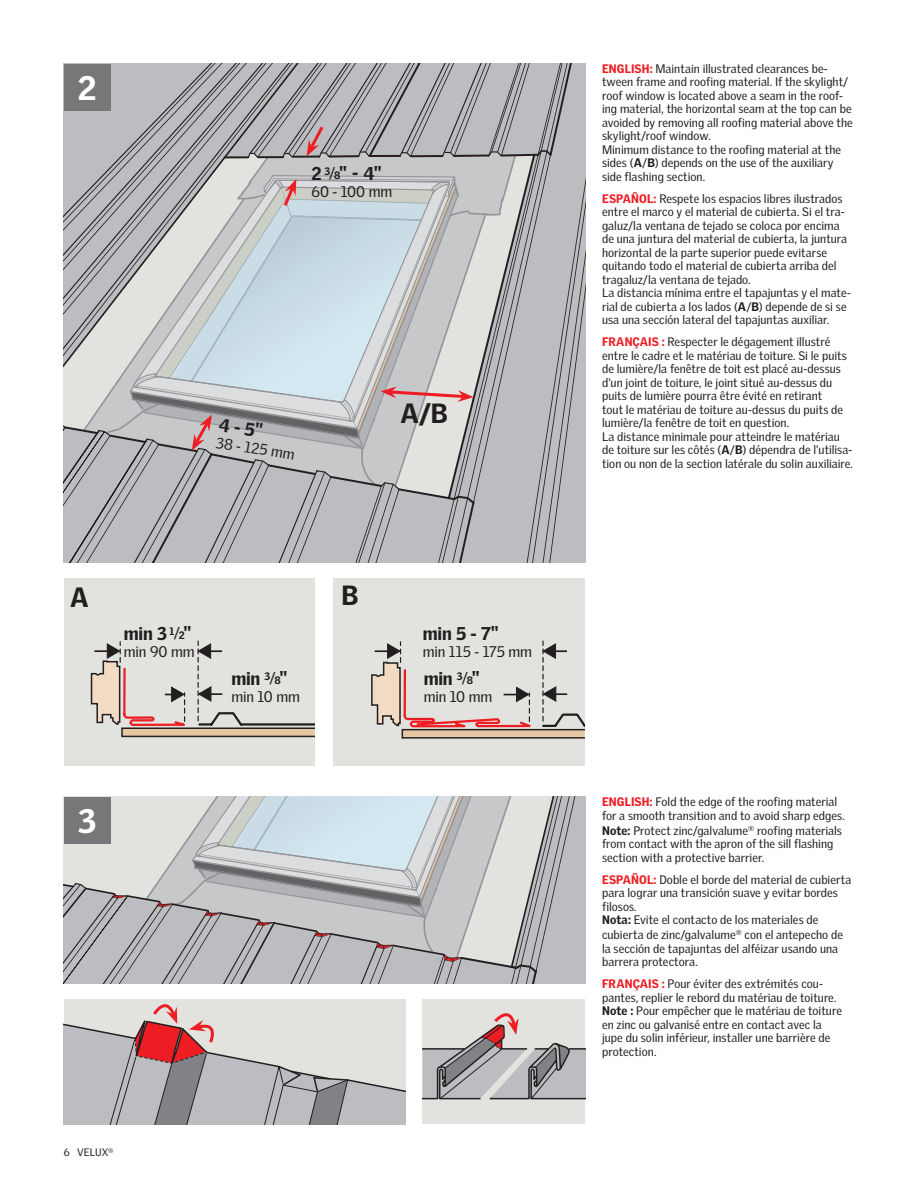
<style>
.page{position:relative;width:918px;height:1188px;background:#fff}
.page>*{position:absolute;margin:0;border:0;box-sizing:border-box;transform-origin:0 0}
.t1{font:900 33px "Velux Gothic";color:#fff}
.t2{font:900 27px "Velux Gothic";color:#231f20}
.t3{font:900 18px "Velux Gothic";letter-spacing:-.01em;color:#231f20}
.t4{font:15px "Velux Gothic";letter-spacing:-.01em;color:#231f20}
.t5{font:12px/13.5px "Velux Gothic";letter-spacing:.005em;color:#231f20}
.t6{font:10.5px "Velux Gothic";letter-spacing:.005em;color:#231f20}
.s1{font-weight:400;font-size:15px}
.s2{font-size:10.5px}
.s3{font-weight:900;color:#ee1d23}
.s4{font-weight:900}
</style>
<div class="page">
<svg style="left:64px;top:797px;width:521px;height:187px;background:#c0c3c5"></svg>
<div style="left:64px;top:579px;width:250px;height:187px;background:#e2e2de"></div>
<svg style="left:90px;top:641px;width:224px;height:97px"></svg>
<div style="left:333px;top:579px;width:251px;height:187px;background:#e2e2de"></div>
<svg style="left:371px;top:641px;width:213px;height:98px"></svg>
<div style="left:423px;top:1000px;width:162px;height:124px;background:#e2e2de"></div>
<svg style="left:64px;top:64px;width:521px;height:499px;background:#babdbf"></svg>
<svg style="left:423px;top:1013px;width:162px;height:86px"></svg>
<svg style="left:64px;top:999px;width:342px;height:125px;background:#c5bcbc"></svg>
<div style="left:64px;top:64px;width:47px;height:47px;background:#767778"></div>
<div style="left:64px;top:797px;width:47px;height:46px;background:#767778"></div>
<h1 class="t1" style="left:78px;top:62px;width:20px">2</h1>
<h3 class="t3" style="left:311px;top:158px;width:72px">2 <sup>3</sup><span class="s1">/</span><span class="s2">8</span>" - 4"</h3>
<p class="t4" style="left:311px;top:180px;width:82px">60 - 100 mm</p>
<h3 class="t3" style="left:221px;top:410px;width:45px;rotate:9deg">4 - 5"</h3>
<p class="t4" style="left:218px;top:431px;width:81px;rotate:9deg">38 - 125 mm</p>
<h2 class="t2" style="left:401px;top:392px;width:49px">A/B</h2>
<h2 class="t2" style="left:70px;top:576px;width:20px">A</h2>
<h3 class="t3" style="left:124px;top:619px;width:69px">min 3 <sup>1</sup><span class="s1">/</span><span class="s2">2</span>"</h3>
<p class="t4" style="left:124px;top:640px;width:72px">min 90 mm</p>
<h3 class="t3" style="left:231px;top:665px;width:58px">min <sup>3</sup><span class="s1">/</span><span class="s2">8</span>"</h3>
<p class="t4" style="left:231px;top:685px;width:70px">min 10 mm</p>
<h1 class="t1" style="left:78px;top:795px;width:20px">3</h1>
<h2 class="t2" style="left:341px;top:575px;width:18px">B</h2>
<h3 class="t3" style="left:423px;top:619px;width:78px">min 5 - 7"</h3>
<p class="t4" style="left:423px;top:640px;width:111px">min 115 - 175 mm</p>
<h3 class="t3" style="left:424px;top:665px;width:58px">min <sup>3</sup><span class="s1">/</span><span class="s2">8</span>"</h3>
<p class="t4" style="left:424px;top:685px;width:70px">min 10 mm</p>
<p class="t6" style="left:64px;top:1145px;width:51px">6 VELUX<sup>®</sup></p>
<p class="t5" style="left:602px;top:61px;width:252px"><span class="s3">ENGLISH:</span> Maintain illustrated clearances be&shy;tween frame and roofing material. If the skylight/ roof window is located above a seam in the roof&shy;ing material, the horizontal seam at the top can be avoided by removing all roofing material above the skylight/roof window.<br>Minimum distance to the roofing material at the sides (<span class="s4">A</span>/<span class="s4">B</span>) depends on the use of the auxiliary side flashing section.</p>
<p class="t5" style="left:602px;top:191px;width:250px"><span class="s3">ESPAÑOL:</span> Respete los espacios libres ilustrados entre el marco y el material de cubierta. Si el tra&shy;galuz/la ventana de tejado se coloca por encima de una juntura del material de cubierta, la juntura horizontal de la parte superior puede evitarse quitando todo el material de cubierta arriba del tragaluz/la ventana de tejado.<br>La distancia mínima entre el tapajuntas y el mate&shy;rial de cubierta a los lados (<span class="s4">A</span>/<span class="s4">B</span>) depende de si se usa una sección lateral del tapajuntas auxiliar.</p>
<p class="t5" style="left:602px;top:334px;width:253px"><span class="s3">FRANÇAIS :</span> Respecter le dégagement illustré entre le cadre et le matériau de toiture. Si le puits de lumière/la fenêtre de toit est placé au-dessus d'un joint de toiture, le joint situé au-dessus du puits de lumière pourra être évité en retirant<br>tout le matériau de toiture au-dessus du puits de lumière/la fenêtre de toit en question.<br>La distance minimale pour atteindre le matériau de toiture sur les côtés (<span class="s4">A</span>/<span class="s4">B</span>) dépendra de l'utilisa&shy;tion ou non de la section latérale du solin auxiliaire.</p>
<p class="t5" style="left:602px;top:794px;width:244px"><span class="s3">ENGLISH:</span> Fold the edge of the roofing material for a smooth transition and to avoid sharp edges.</p>
<p class="t5" style="left:602px;top:822px;width:241px"><span class="s4">Note:</span> Protect zinc/galvalume<sup>®</sup> roofing materials from contact with the apron of the sill flashing section with a protective barrier.</p>
<p class="t5" style="left:602px;top:871px;width:251px"><span class="s3">ESPAÑOL:</span> Doble el borde del material de cubierta para lograr una transición suave y evitar bordes filosos.<br><span class="s4">Nota:</span> Evite el contacto de los materiales de</p>
<p class="t5" style="left:602px;top:927px;width:242px">cubierta de zinc/galvalume<sup>®</sup> con el antepecho de la sección de tapajuntas del alféizar usando una barrera protectora.</p>
<p class="t5" style="left:602px;top:976px;width:241px"><span class="s3">FRANÇAIS :</span> Pour éviter des extrémités cou&shy;pantes, replier le rebord du matériau de toiture.<br><span class="s4">Note :</span> Pour empêcher que le matériau de toiture en zinc ou galvanisé entre en contact avec la jupe du solin inférieur, installer une barrière de protection.</p>
</div>
